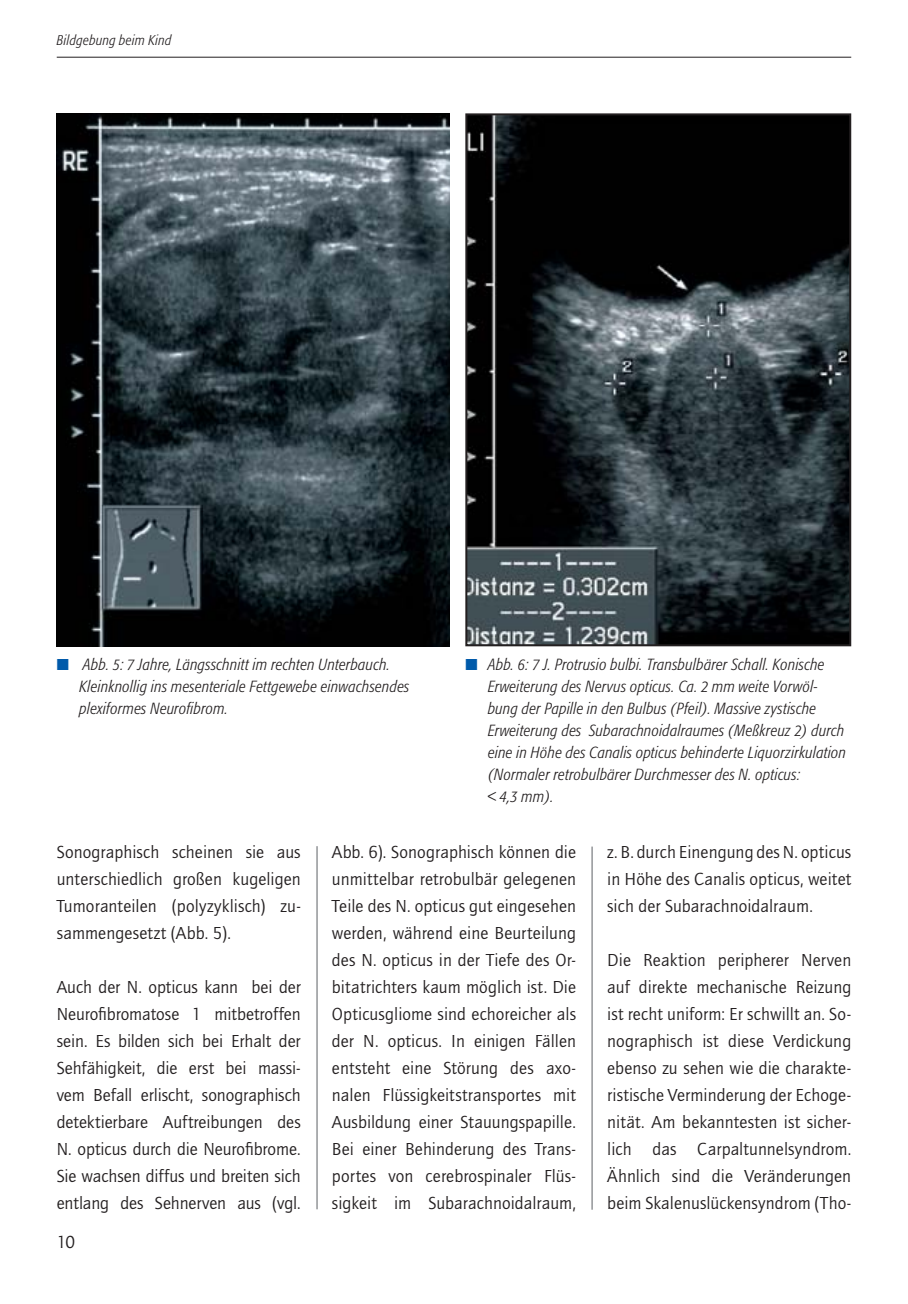
<style>
.page{position:relative;width:908px;height:1304px;background:#fff}
.page>*{position:absolute;margin:0;border:0;box-sizing:border-box;transform-origin:0 0}
.t1{font:18px/27px "Quay";letter-spacing:.005em;color:#231f20;text-align:justify}
.t2{font:italic 300 condensed 16px/22px "Formata";letter-spacing:.02em;color:#231f20}
.t3{font:italic 300 condensed 14px "Formata";letter-spacing:.025em;color:#231f20}
.s1{color:#005aaa}
</style>
<div class="page">
<hr style="left:57px;top:57px;width:793px;height:1px;background:#231f20">
<img style="left:57px;top:113px;width:392px;height:533px">
<img style="left:468px;top:116px;width:379px;height:527px">
<div style="left:465px;top:113px;width:385px;height:533px;border:2px solid #231f20"></div>
<hr style="left:316px;top:846px;width:1px;height:363px;background:#939598">
<hr style="left:591px;top:847px;width:1px;height:363px;background:#939598">
<p class="t3" style="left:57px;top:34px;width:116px">Bildgebung beim Kind</p>
<p class="t2" style="left:79px;top:654px;width:331px;text-indent:-23px"><span class="s1">■</span> Abb. 5: 7 Jahre, Längsschnitt im rechten Unterbauch.<br>Kleinknollig ins mesenteriale Fettgewebe einwachsendes plexiformes Neurofibrom.</p>
<p class="t2" style="left:488px;top:654px;width:359px;text-indent:-23px"><span class="s1">■</span> Abb. 6: 7 J. Protrusio bulbi. Transbulbärer Schall. Konische Erweiterung des Nervus opticus. Ca. 2 mm weite Vorwöl&shy;bung der Papille in den Bulbus (Pfeil). Massive zystische Erweiterung des Subarachnoidalraumes (Meßkreuz 2) durch eine in Höhe des Canalis opticus behinderte Liquorzirkulation (Normaler retrobulbärer Durchmesser des N. opticus:<br>&lt; 4,3 mm).</p>
<p class="t1" style="left:57px;top:840px;width:245px">Sonographisch scheinen sie aus unterschiedlich großen kugeligen Tumoranteilen (polyzyklisch) zu&shy;sammengesetzt (Abb. 5).</p>
<p class="t1" style="left:57px;top:975px;width:245px">Auch der N. opticus kann bei der Neurofibromatose 1 mitbetroffen sein. Es bilden sich bei Erhalt der Sehfähigkeit, die erst bei massi&shy;vem Befall erlischt, sonographisch detektierbare Auftreibungen des N. opticus durch die Neurofibrome.<br>Sie wachsen diffus und breiten sich entlang des Sehnerven aus (vgl.</p>
<p class="t1" style="left:57px;top:1230px;width:20px">10</p>
<p class="t1" style="left:332px;top:840px;width:245px">Abb. 6). Sonographisch können die unmittelbar retrobulbär gelegenen Teile des N. opticus gut eingesehen werden, während eine Beurteilung des N. opticus in der Tiefe des Or&shy;bitatrichters kaum möglich ist. Die Opticusgliome sind echoreicher als der N. opticus. In einigen Fällen entsteht eine Störung des axo&shy;nalen Flüssigkeitstransportes mit Ausbildung einer Stauungspapille.<br>Bei einer Behinderung des Trans&shy;portes von cerebrospinaler Flüs&shy;sigkeit im Subarachnoidalraum,</p>
<p class="t1" style="left:607px;top:840px;width:245px">z. B. durch Einengung des N. opticus in Höhe des Canalis opticus, weitet sich der Subarachnoidalraum.</p>
<p class="t1" style="left:607px;top:948px;width:245px">Die Reaktion peripherer Nerven auf direkte mechanische Reizung ist recht uniform: Er schwillt an. So&shy;nographisch ist diese Verdickung ebenso zu sehen wie die charakte&shy;ristische Verminderung der Echoge&shy;nität. Am bekanntesten ist sicher&shy;lich das Carpaltunnelsyndrom.<br>Ähnlich sind die Veränderungen beim Skalenuslückensyndrom (Tho-</p>
</div>
